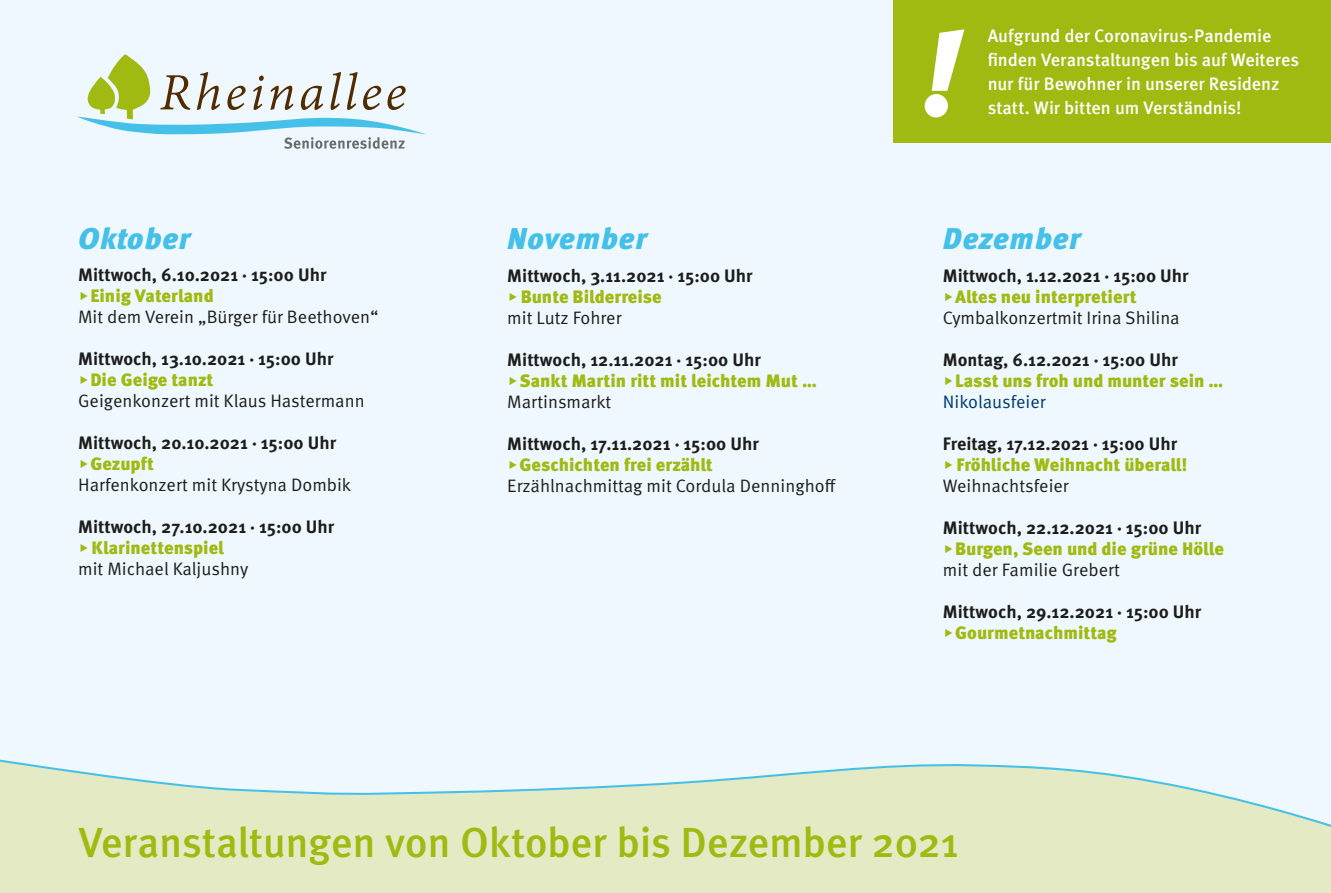
<style>
.page{position:relative;width:1331px;height:893px;background:#fff}
.page>*{position:absolute;margin:0;border:0;box-sizing:border-box;transform-origin:0 0}
.t1{font:italic 900 120px "Meta Pro";color:#fff}
.t2{font:500 42px "Meta Pro";letter-spacing:-.01em;color:#a0ba12}
.t3{font:italic 900 30px "Meta Pro";letter-spacing:.025em;color:#45c0e9}
.t4{font:700 18px "Meta Pro";color:#1d1d1b}
.t5{font:900 18px "Meta Pro";color:#a0ba12}
.t6{font:18px "Meta Pro Norm";color:#1d1d1b}
.t7{font:500 18px/24px "Meta Pro";letter-spacing:-.005em;color:#fff}
.t8{font:18px "Meta Pro Norm";letter-spacing:-.005em;color:#003b6c}
</style>
<div class="page">
<div style="left:0;top:0;width:1331px;height:834px;background:#eef8fe"></div>
<div style="left:0;top:833px;width:1331px;height:60px;background:#e4eac3"></div>
<svg style="left:0;top:759px;width:1331px;height:74px"></svg>
<svg style="left:77px;top:54px;width:349px;height:95px"></svg>
<div style="left:893px;top:0;width:438px;height:143px;background:#a0ba12"></div>
<h1 class="t1" style="left:922px;top:-20px;width:41px">!</h1>
<p class="t7" style="left:988px;top:23px;width:313px">Aufgrund der Coronavirus-Pandemie finden Veranstaltungen bis auf Weiteres nur für Bewohner in unserer Residenz</p>
<p class="t7" style="left:988px;top:94px;width:255px">statt. Wir bitten um Verständnis!</p>
<h3 class="t3" style="left:78px;top:215px;width:114px">Oktober</h3>
<h3 class="t3" style="left:507px;top:215px;width:141px">November</h3>
<h3 class="t3" style="left:943px;top:215px;width:139px">Dezember</h3>
<p class="t4" style="left:943px;top:261px;width:247px">Mittwoch, 1.12.2021 · 15:00 Uhr</p>
<p class="t5" style="left:943px;top:282px;width:195px">◆Altes neu interpretiert</p>
<p class="t6" style="left:943px;top:304px;width:238px">Cymbalkonzertmit Irina Shilina</p>
<p class="t4" style="left:943px;top:345px;width:236px">Montag, 6.12.2021 · 15:00 Uhr</p>
<p class="t5" style="left:943px;top:366px;width:282px">◆Lasst uns froh und munter sein …</p>
<p class="t8" style="left:943px;top:388px;width:104px">Nikolausfeier</p>
<p class="t4" style="left:943px;top:429px;width:236px">Freitag, 17.12.2021 · 15:00 Uhr</p>
<p class="t5" style="left:943px;top:450px;width:246px">◆Fröhliche Weihnacht überall!</p>
<p class="t6" style="left:943px;top:472px;width:127px">Weihnachtsfeier</p>
<p class="t4" style="left:943px;top:513px;width:260px">Mittwoch, 22.12.2021 · 15:00 Uhr</p>
<p class="t5" style="left:943px;top:534px;width:282px">◆Burgen, Seen und die grüne Hölle</p>
<p class="t6" style="left:943px;top:556px;width:178px">mit der Familie Grebert</p>
<p class="t4" style="left:943px;top:597px;width:260px">Mittwoch, 29.12.2021 · 15:00 Uhr</p>
<p class="t5" style="left:943px;top:618px;width:175px">◆Gourmetnachmittag</p>
<p class="t4" style="left:78px;top:260px;width:250px">Mittwoch, 6.10.2021 · 15:00 Uhr</p>
<p class="t5" style="left:78px;top:281px;width:137px">◆Einig Vaterland</p>
<p class="t6" style="left:78px;top:303px;width:302px">Mit dem Verein „Bürger für Beethoven“</p>
<p class="t4" style="left:78px;top:344px;width:257px">Mittwoch, 13.10.2021 · 15:00 Uhr</p>
<p class="t5" style="left:78px;top:365px;width:137px">◆Die Geige tanzt</p>
<p class="t6" style="left:78px;top:387px;width:288px">Geigenkonzert mit Klaus Hastermann</p>
<p class="t4" style="left:78px;top:428px;width:260px">Mittwoch, 20.10.2021 · 15:00 Uhr</p>
<p class="t5" style="left:78px;top:449px;width:77px">◆Gezupft</p>
<p class="t6" style="left:78px;top:471px;width:274px">Harfenkonzert mit Krystyna Dombik</p>
<p class="t4" style="left:78px;top:512px;width:258px">Mittwoch, 27.10.2021 · 15:00 Uhr</p>
<p class="t5" style="left:78px;top:533px;width:147px">◆Klarinettenspiel</p>
<p class="t6" style="left:78px;top:555px;width:172px">mit Michael Kaljushny</p>
<p class="t4" style="left:507px;top:261px;width:247px">Mittwoch, 3.11.2021 · 15:00 Uhr</p>
<p class="t5" style="left:507px;top:282px;width:156px">◆Bunte Bilderreise</p>
<p class="t6" style="left:507px;top:304px;width:116px">mit Lutz Fohrer</p>
<p class="t4" style="left:507px;top:345px;width:255px">Mittwoch, 12.11.2021 · 15:00 Uhr</p>
<p class="t5" style="left:507px;top:366px;width:311px">◆Sankt Martin ritt mit leichtem Mut …</p>
<p class="t6" style="left:507px;top:388px;width:106px">Martinsmarkt</p>
<p class="t4" style="left:507px;top:429px;width:253px">Mittwoch, 17.11.2021 · 15:00 Uhr</p>
<p class="t5" style="left:507px;top:450px;width:207px">◆Geschichten frei erzählt</p>
<p class="t6" style="left:507px;top:472px;width:330px">Erzählnachmittag mit Cordula Denninghoff</p>
<h2 class="t2" style="left:79px;top:809px;width:882px">Veranstaltungen von Oktober bis Dezember 2021</h2>
</div>
